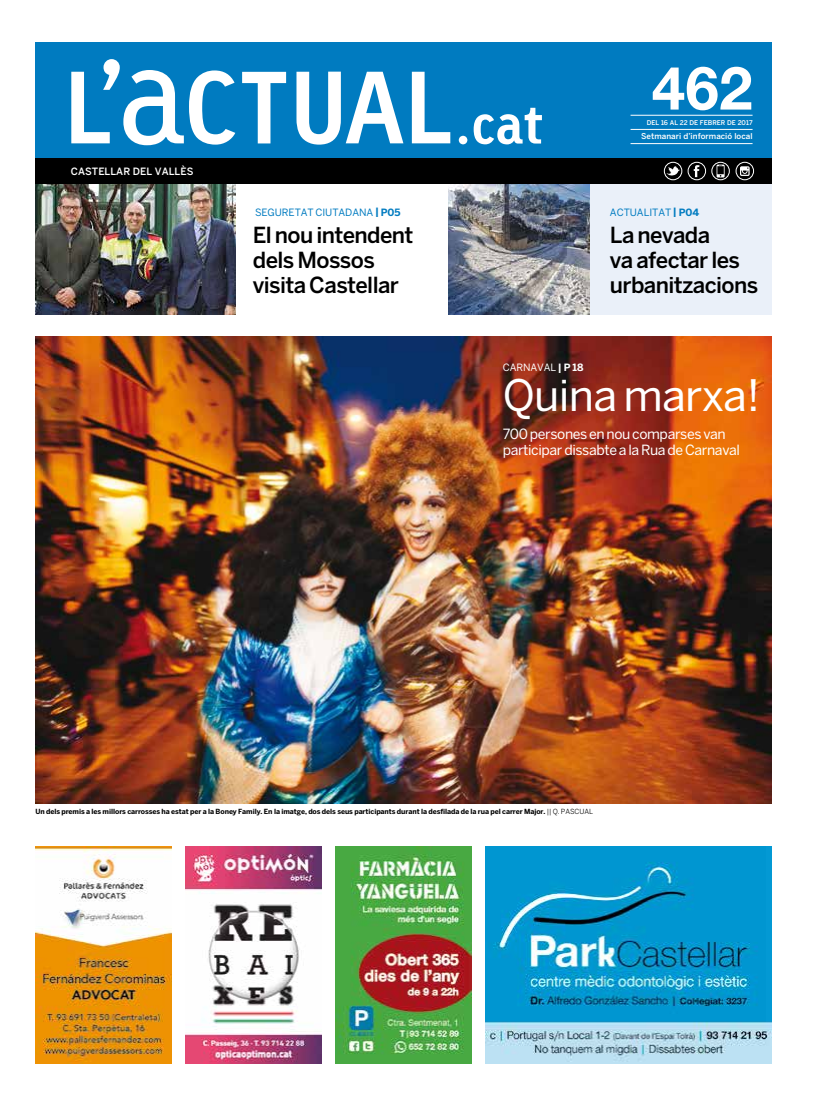
<style>
.page{position:relative;width:820px;height:1106px;background:#fff}
.page>*{position:absolute;margin:0;border:0;box-sizing:border-box;transform-origin:0 0}
.t1{font:700 60px "Helvetica Neue";color:#fff}
.t2{font:700 55px "Linotype Tetria";color:#fff}
.t3{font:43px "Benton Sans";color:#fff}
.t4{font:500 22px/25px "Benton Sans";letter-spacing:-.03em;color:#000}
.t5{font:14px/16px "Benton Sans";letter-spacing:-.025em;color:#fff}
.t6{font:10px "Benton Sans";letter-spacing:-.005em;color:#007bc0}
.t7{font:500 10px "Benton Sans";letter-spacing:.005em;color:#fff}
.t8{font:10px "Benton Sans";letter-spacing:-.005em;color:#fff}
.t9{font:500 8px "Benton Sans";letter-spacing:.005em;color:#fff}
.t10{font:700 7px "Benton Sans";letter-spacing:-.01em;color:#000}
.t11{font:500 6.5px "Benton Sans";letter-spacing:.005em;color:#fff}
.s1{font-weight:700}
.s2{font-weight:400}
</style>
<div class="page">
<div style="left:35px;top:43px;width:736px;height:115px;background:#007bc0"></div>
<svg style="left:71px;top:59px;width:379px;height:87px"></svg>
<div style="left:35px;top:158px;width:736px;height:26px;background:#000"></div>
<svg style="left:666px;top:166px;width:13px;height:10px"></svg>
<div style="left:663px;top:162px;width:18px;height:18px;border:1px solid #fff;border-radius:50%"></div>
<svg style="left:693px;top:165px;width:6px;height:12px"></svg>
<div style="left:687px;top:162px;width:18px;height:18px;border:1px solid #fff;border-radius:50%"></div>
<div style="left:735px;top:162px;width:18px;height:18px;border:1px solid #fff;border-radius:50%"></div>
<svg style="left:740px;top:166px;width:9px;height:10px"></svg>
<div style="left:711px;top:162px;width:18px;height:18px;border:1px solid #fff;border-radius:50%"></div>
<svg style="left:716px;top:165px;width:8px;height:12px"></svg>
<hr style="left:630px;top:115px;width:122px;height:1px;background:#fff">
<hr style="left:630px;top:129px;width:122px;height:1px;background:#fff">
<hr style="left:630px;top:143px;width:122px;height:1px;background:#fff">
<img style="left:35px;top:336px;width:736px;height:467px">
<div style="left:448px;top:184px;width:323px;height:130px;background:#eaf0f9"></div>
<img style="left:35px;top:184px;width:200px;height:130px">
<img style="left:448px;top:184px;width:141px;height:130px">
<img style="left:335px;top:846px;width:136px;height:217px">
<img style="left:186px;top:846px;width:135px;height:217px">
<img style="left:35px;top:846px;width:136px;height:217px">
<img style="left:485px;top:846px;width:286px;height:217px">
<h3 class="t7" style="left:71px;top:165px;width:124px">CASTELLAR DEL VALLÈS</h3>
<h2 class="t2" style="left:454px;top:89px;width:90px">.cat</h2>
<h1 class="t1" style="left:651px;top:51px;width:102px">462</h1>
<p class="t9" style="left:641px;top:132px;width:113px">Setmanari d’informació local</p>
<p class="t11" style="left:646px;top:118px;width:107px">DEL 16 AL 22 DE FEBRER DE 2017</p>
<h3 class="t6" style="left:255px;top:207px;width:147px">seguretat ciutadana <span class="s1">| P05</span></h3>
<h3 class="t6" style="left:609px;top:207px;width:91px">actualitat <span class="s1">| p04</span></h3>
<h3 class="t4" style="left:253px;top:222px;width:162px">El nou intendent dels Mossos visita Castellar</h3>
<h3 class="t4" style="left:609px;top:223px;width:150px">La nevada<br>va afectar les urbanitzacions</h3>
<h3 class="t8" style="left:502px;top:361px;width:82px">carnaval <span class="s1">| p 18</span></h3>
<h3 class="t3" style="left:502px;top:370px;width:259px">Quina marxa!</h3>
<h3 class="t5" style="left:502px;top:426px;width:239px">700 persones en nou comparses van participar dissabte a la Rua de Carnaval</h3>
<p class="t10" style="left:35px;top:807px;width:559px">Un dels premis a les millors carrosses ha estat per a la Boney Family. En la imatge, dos dels seus participants durant la desfilada de la rua pel carrer Major. <span class="s2">|| Q. PASCUAL</span></p>
</div>
